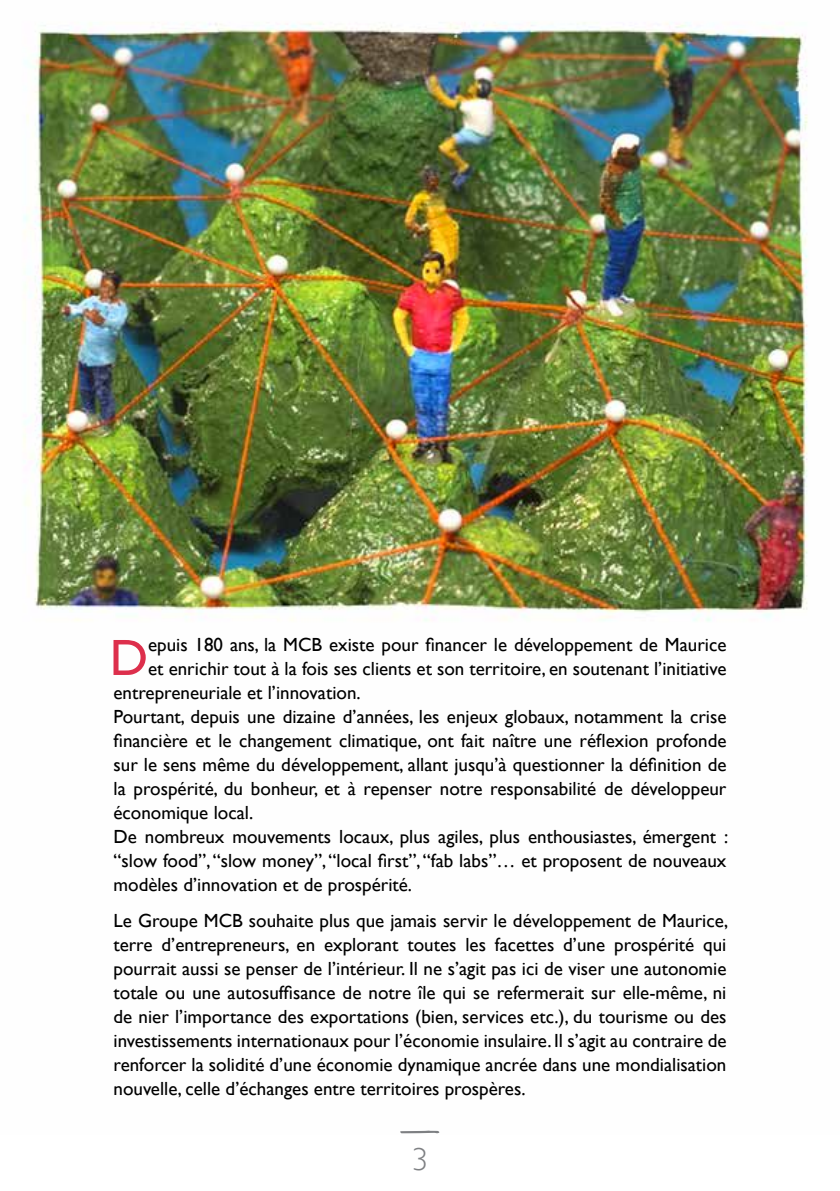
<style>
.page{position:relative;width:840px;height:1191px;background:#fff}
.page>*{position:absolute;margin:0;border:0;box-sizing:border-box;transform-origin:0 0}
.t1{font:51.4px "Gill Sans";color:#dd2f4c}
.t2{font:300 32.4px "Gill Sans";color:#7e8083}
.t3{font:19px/24px "Gill Sans";color:#000;text-align:justify}
</style>
<div class="page">
<img style="left:23px;top:22px;width:785px;height:1112px">
<svg style="left:400px;top:1130px;width:39px;height:3px"></svg>
<h1 class="t1" style="left:109px;top:627px;width:40px">D</h1>
<p class="t3" style="left:148px;top:632px;width:579px">epuis 180 ans, la MCB existe pour financer le développement de Maurice</p>
<p class="t3" style="left:148px;top:656px;width:579px">et enrichir tout à la fois ses clients et son territoire, en soutenant l’initiative</p>
<p class="t3" style="left:113px;top:680px;width:248px">entrepreneuriale et l’innovation.</p>
<p class="t3" style="left:113px;top:704px;width:614px">Pourtant, depuis une dizaine d’années, les enjeux globaux, notamment la crise</p>
<p class="t3" style="left:113px;top:728px;width:614px">financière et le changement climatique, ont fait naître une réflexion profonde</p>
<p class="t3" style="left:113px;top:752px;width:614px">sur le sens même du développement, allant jusqu’à questionner la définition de</p>
<p class="t3" style="left:113px;top:776px;width:614px">la prospérité, du bonheur, et à repenser notre responsabilité de développeur</p>
<p class="t3" style="left:113px;top:800px;width:141px">économique local.</p>
<p class="t3" style="left:113px;top:824px;width:616px">De nombreux mouvements locaux, plus agiles, plus enthousiastes, émergent :</p>
<p class="t3" style="left:113px;top:848px;width:614px">“slow food”, “slow money”, “local first”, “fab labs”… et proposent de nouveaux</p>
<p class="t3" style="left:113px;top:872px;width:300px">modèles d’innovation et de prospérité.</p>
<p class="t3" style="left:113px;top:908px;width:616px">Le Groupe MCB souhaite plus que jamais servir le développement de Maurice, terre d’entrepreneurs, en explorant toutes les facettes d’une prospérité qui pourrait aussi se penser de l’intérieur. Il ne s’agit pas ici de viser une autonomie totale ou une autosuffisance de notre île qui se refermerait sur elle-même, ni de nier l’importance des exportations (bien, services etc.), du tourisme ou des investissements internationaux pour l’économie insulaire. Il s’agit au contraire de renforcer la solidité d’une économie dynamique ancrée dans une mondialisation nouvelle, celle d’échanges entre territoires prospères.</p>
<h2 class="t2" style="left:411px;top:1133px;width:18px">3</h2>
</div>
